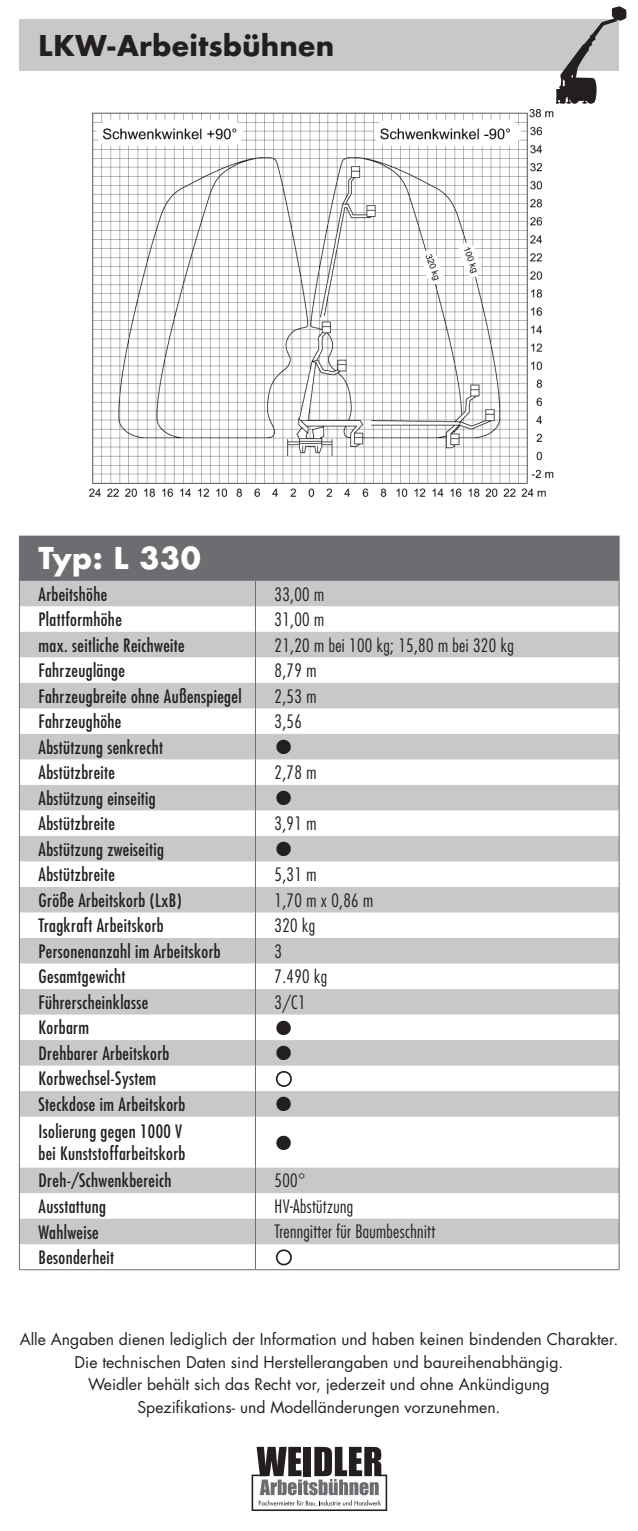
<style>
.page{position:relative;width:638px;height:1531px;background:#fff}
.page>*{position:absolute;margin:0;border:0;box-sizing:border-box;transform-origin:0 0}
.Headline{font:700 31.5px "Futura T";color:#231f20}
.Tabellenhead{font:700 29.25px "Futura";letter-spacing:.02em;color:#fff}
.Tabellenfließ{font:24.75px "Wingdings";color:#231f20}
.Tabellensub{font:condensed 18px/22.5px "Futura";letter-spacing:.02em;color:#231f20}
.Tabellenfließ-2{font:300 condensed 18px "Futura";letter-spacing:.02em;color:#231f20}
.t1{font:15.75px/22.5px "Futura";color:#231f20;text-align:center}
</style>
<div class="page">
<svg style="left:252px;top:1447px;width:135px;height:64px"></svg>
<div style="left:19px;top:19px;width:600px;height:51px;background:#c7c8ca"></div>
<svg style="left:555px;top:6px;width:71px;height:98px"></svg>
<div style="left:19px;top:536px;width:600px;height:45px;background:#6c6d70"></div>
<svg style="left:20px;top:581px;width:599px;height:663px"></svg>
<hr style="left:619px;top:536px;width:1px;height:45px;background:#6c6d70">
<svg style="left:19px;top:581px;width:1px;height:535px"></svg>
<hr style="left:19px;top:1116px;width:1px;height:51px;background:#6c6d70">
<hr style="left:255px;top:1116px;width:1px;height:51px;background:#6c6d70">
<hr style="left:619px;top:1116px;width:1px;height:51px;background:#6c6d70">
<svg style="left:19px;top:1167px;width:1px;height:102px"></svg>
<svg style="left:255px;top:1167px;width:1px;height:102px"></svg>
<svg style="left:619px;top:1167px;width:1px;height:102px"></svg>
<hr style="left:19px;top:1269px;width:236px;height:1px;background:#6c6d70">
<hr style="left:255px;top:1269px;width:364px;height:1px;background:#6c6d70">
<svg style="left:255px;top:581px;width:1px;height:535px"></svg>
<svg style="left:619px;top:581px;width:1px;height:535px"></svg>
<svg style="left:275px;top:1070px;width:18px;height:18px"></svg>
<svg style="left:275px;top:1249px;width:17px;height:17px"></svg>
<img style="left:89px;top:109px;width:465px;height:388px">
<p class="Headline" style="left:38px;top:27px;width:298px">LKW-Arbeitsbühnen</p>
<p class="Tabellenhead" style="left:39px;top:538px;width:164px">Typ: L 330</p>
<p class="Tabellensub" style="left:39px;top:582px;width:70px">Arbeitshöhe</p>
<p class="Tabellenfließ-2" style="left:275px;top:583px;width:51px">33,00 m</p>
<p class="Tabellensub" style="left:39px;top:608px;width:85px">Plattformhöhe</p>
<p class="Tabellenfließ-2" style="left:275px;top:609px;width:51px">31,00 m</p>
<p class="Tabellensub" style="left:39px;top:633px;width:148px">max. seitliche Reichweite</p>
<p class="Tabellenfließ-2" style="left:275px;top:634px;width:241px">21,20 m bei 100 kg; 15,80 m bei 320 kg</p>
<p class="Tabellensub" style="left:39px;top:659px;width:88px">Fahrzeuglänge</p>
<p class="Tabellenfließ-2" style="left:275px;top:660px;width:43px">8,79 m</p>
<p class="Tabellensub" style="left:39px;top:685px;width:204px">Fahrzeugbreite ohne Außenspiegel</p>
<p class="Tabellenfließ-2" style="left:275px;top:685px;width:43px">2,53 m</p>
<p class="Tabellensub" style="left:39px;top:710px;width:84px">Fahrzeughöhe</p>
<p class="Tabellenfließ-2" style="left:275px;top:711px;width:29px">3,56</p>
<p class="Tabellensub" style="left:39px;top:736px;width:126px">Abstützung senkrecht</p>
<p class="Tabellenfließ" style="left:275px;top:734px;width:20px">●</p>
<p class="Tabellensub" style="left:39px;top:761px;width:78px">Abstützbreite</p>
<p class="Tabellenfließ-2" style="left:275px;top:762px;width:43px">2,78 m</p>
<p class="Tabellensub" style="left:39px;top:787px;width:119px">Abstützung einseitig</p>
<p class="Tabellenfließ" style="left:275px;top:785px;width:20px">●</p>
<p class="Tabellensub" style="left:39px;top:812px;width:78px">Abstützbreite</p>
<p class="Tabellenfließ-2" style="left:275px;top:813px;width:43px">3,91 m</p>
<p class="Tabellensub" style="left:39px;top:838px;width:127px">Abstützung zweiseitig</p>
<p class="Tabellenfließ" style="left:275px;top:836px;width:20px">●</p>
<p class="Tabellensub" style="left:39px;top:863px;width:78px">Abstützbreite</p>
<p class="Tabellenfließ-2" style="left:275px;top:864px;width:43px">5,31 m</p>
<p class="Tabellensub" style="left:39px;top:889px;width:145px">Größe Arbeitskorb (LxB)</p>
<p class="Tabellenfließ-2" style="left:275px;top:889px;width:100px">1,70 m x 0,86 m</p>
<p class="Tabellensub" style="left:39px;top:914px;width:127px">Tragkraft Arbeitskorb</p>
<p class="Tabellenfließ-2" style="left:275px;top:915px;width:42px">320 kg</p>
<p class="Tabellensub" style="left:39px;top:940px;width:184px">Personenanzahl im Arbeitskorb</p>
<p class="Tabellenfließ-2" style="left:275px;top:940px;width:9px">3</p>
<p class="Tabellensub" style="left:39px;top:965px;width:88px">Gesamtgewicht</p>
<p class="Tabellenfließ-2" style="left:275px;top:966px;width:54px">7.490 kg</p>
<p class="Tabellensub" style="left:39px;top:991px;width:111px">Führerscheinklasse</p>
<p class="Tabellenfließ-2" style="left:275px;top:991px;width:33px">3/C1</p>
<p class="Tabellensub" style="left:39px;top:1016px;width:52px">Korbarm</p>
<p class="Tabellenfließ" style="left:275px;top:1014px;width:20px">●</p>
<p class="Tabellensub" style="left:39px;top:1042px;width:132px">Drehbarer Arbeitskorb</p>
<p class="Tabellenfließ" style="left:275px;top:1040px;width:20px">●</p>
<p class="Tabellensub" style="left:39px;top:1067px;width:119px">Korbwechsel-System</p>
<p class="Tabellensub" style="left:39px;top:1093px;width:148px">Steckdose im Arbeitskorb</p>
<p class="Tabellenfließ" style="left:275px;top:1091px;width:20px">●</p>
<p class="Tabellensub" style="left:39px;top:1120px;width:148px">Isolierung gegen 1000 V bei Kunststoffarbeitskorb</p>
<p class="Tabellenfließ" style="left:275px;top:1129px;width:20px">●</p>
<p class="Tabellensub" style="left:39px;top:1169px;width:134px">Dreh-/Schwenkbereich</p>
<p class="Tabellenfließ-2" style="left:275px;top:1170px;width:32px">500°</p>
<p class="Tabellensub" style="left:39px;top:1195px;width:69px">Ausstattung</p>
<p class="Tabellenfließ-2" style="left:275px;top:1195px;width:80px">HV-Abstützung</p>
<p class="Tabellensub" style="left:39px;top:1220px;width:62px">Wahlweise</p>
<p class="Tabellenfließ-2" style="left:275px;top:1221px;width:162px">Trenngitter für Baumbeschnitt</p>
<p class="Tabellensub" style="left:39px;top:1246px;width:77px">Besonderheit</p>
<p class="t1" style="left:20px;top:1328px;width:600px">Alle Angaben dienen lediglich der Information und haben keinen bindenden Charakter.<br>Die technischen Daten sind Herstellerangaben und baureihenabhängig.<br>Weidler behält sich das Recht vor, jederzeit und ohne Ankündigung<br>Spezifikations- und Modelländerungen vorzunehmen.</p>
</div>
